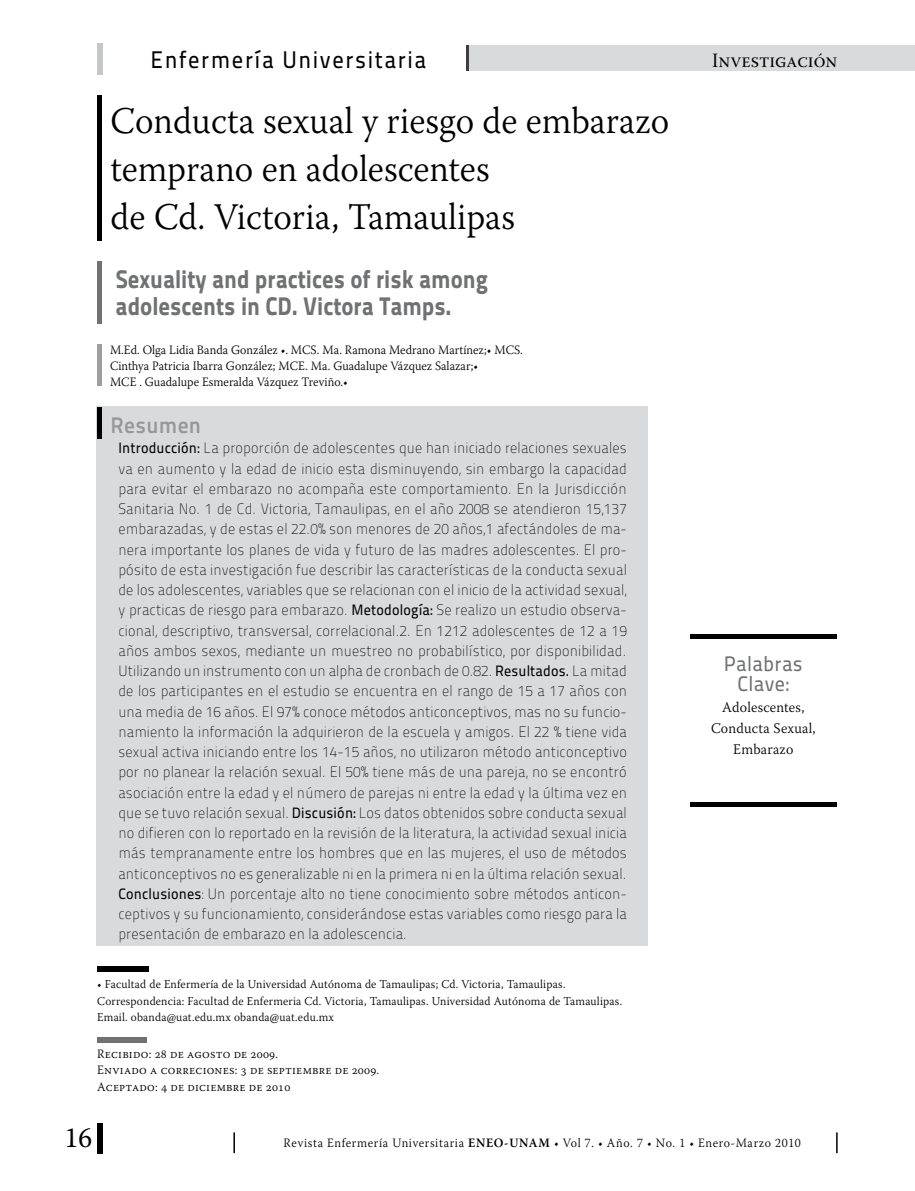
<style>
.page{position:relative;width:915px;height:1191px;background:#fff}
.page>*{position:absolute;margin:0;border:0;box-sizing:border-box;transform-origin:0 0}
.t1{font:300 37.5px/48px "Warnock Pro";color:#000;scale:.95 1}
.t2{font:28.5px "Warnock Pro";color:#000;scale:.95 1}
.t3{font:25.5px/27px "Titillium Maps 26 L 999 wt";color:#707172;scale:.9 1}
.t4{font:24px "Titillium Maps 26 L 500 wt";letter-spacing:.07em;color:#000;scale:.94 1}
.t5{font:22.5px "Titillium Maps 26 L 750 wt";letter-spacing:.015em;color:#969799;scale:.96 1}
.t6{font:21px/19.5px "Titillium Maps 26 L 500 wt";letter-spacing:.015em;color:#707172;text-align:center;scale:.96 1}
.t7{font:20.25px "Warnock Pro Subh";color:#000;scale:.95 1}
.t8{font:15px/20.2px "Titillium Maps 26 L 1 wt";letter-spacing:.01em;color:#000;text-align:justify;scale:.95 1}
.t9{font:300 14.7px/21px "Warnock Pro";letter-spacing:.015em;color:#000;text-align:center;scale:.96 1}
.t10{font:300 12.75px/15.9px "Warnock Pro";color:#000;scale:.95 1}
.t11{font:300 12.75px/16.5px "Warnock Pro";color:#000;scale:.96 1}
.t12{font:300 12.75px "Warnock Pro";letter-spacing:.05em;color:#000;scale:.95 1}
.t13{font:300 12px/16.5px "Warnock Pro";letter-spacing:.015em;color:#000;scale:.96 1}
.s1{font-family:"Titillium Maps 26 L 500 wt"}
.s2{font-weight:600}
</style>
<div class="page">
<div style="left:468px;top:46px;width:446px;height:25px;background:#d9dadb"></div>
<hr style="left:466px;top:46px;width:2px;height:25px;background:#3e3d40">
<div style="left:97px;top:44px;width:5px;height:31px;background:#c6c7c8"></div>
<hr style="left:835px;top:1132px;width:2px;height:21px;background:#000">
<hr style="left:233px;top:1132px;width:2px;height:21px;background:#000">
<div style="left:97px;top:1123px;width:5px;height:30px;background:#000"></div>
<svg style="left:914px;top:46px;width:1px;height:25px"></svg>
<div style="left:97px;top:95px;width:5px;height:146px;background:#000"></div>
<div style="left:97px;top:261px;width:5px;height:62px;background:#707172"></div>
<div style="left:97px;top:344px;width:5px;height:42px;background:#9c9e9f"></div>
<div style="left:97px;top:406px;width:550px;height:539px;background:#d9dadb"></div>
<div style="left:97px;top:407px;width:5px;height:31px;background:#000"></div>
<hr style="left:689px;top:634px;width:147px;height:4px;background:#000">
<div style="left:689px;top:802px;width:147px;height:5px;background:#000"></div>
<div style="left:97px;top:1037px;width:49px;height:6px;background:#707172"></div>
<div style="left:97px;top:966px;width:51px;height:6px;background:#000"></div>
<h3 class="t4" style="left:150px;top:41px;width:295px">Enfermería Universitaria</h3>
<h3 class="t7" style="left:712px;top:49px;width:133px">Investigación</h3>
<h1 class="t1" style="left:111px;top:96px;width:589px">Conducta sexual y riesgo de embarazo temprano en adolescentes<br>de cd. Victoria, Tamaulipas</h1>
<h3 class="t3" style="left:115px;top:264px;width:415px">Sexuality and practices of risk among adolescents in CD. Victora Tamps.</h3>
<p class="t10" style="left:110px;top:341px;width:436px">M.Ed. Olga Lidia Banda González •. MCS. Ma. Ramona Medrano Martínez;• MCS.<br>Cinthya Patricia Ibarra González; MCE. Ma. Guadalupe Vázquez Salazar;•<br>MCE . Guadalupe Esmeralda Vázquez Treviño.•</p>
<h3 class="t5" style="left:110px;top:407px;width:96px">Resumen</h3>
<p class="t8" style="left:118px;top:437px;width:536px"><span class="s1">Introducción:</span> La proporción de adolescentes que han iniciado relaciones sexuales va en aumento y la edad de inicio esta disminuyendo, sin embargo la capacidad para evitar el embarazo no acompaña este comportamiento. En la Jurisdicción Sanitaria No. 1 de Cd. Victoria, Tamaulipas, en el año 2008 se atendieron 15,137 embarazadas, y de estas el 22.0% son menores de 20 años,1 afectándoles de ma&shy;nera importante los planes de vida y futuro de las madres adolescentes. El pro&shy;pósito de esta investigación fue describir las características de la conducta sexual de los adolescentes, variables que se relacionan con el inicio de la actividad sexual, y practicas de riesgo para embarazo. <span class="s1">Metodología:</span> Se realizo un estudio observa&shy;cional, descriptivo, transversal, correlacional.2. En 1212 adolescentes de 12 a 19 años ambos sexos, mediante un muestreo no probabilístico, por disponibilidad.<br>Utilizando un instrumento con un alpha de cronbach de 0.82. <span class="s1">Resultados.</span> La mitad de los participantes en el estudio se encuentra en el rango de 15 a 17 años con una media de 16 años. El 97% conoce métodos anticonceptivos, mas no su funcio&shy;namiento la información la adquirieron de la escuela y amigos. El 22 % tiene vida sexual activa iniciando entre los 14-15 años, no utilizaron método anticonceptivo por no planear la relación sexual. El 50% tiene más de una pareja, no se encontró asociación entre la edad y el número de parejas ni entre la edad y la última vez en que se tuvo relación sexual. <span class="s1">Discusión:</span> Los datos obtenidos sobre conducta sexual no difieren con lo reportado en la revisión de la literatura, la actividad sexual inicia más tempranamente entre los hombres que en las mujeres, el uso de métodos anticonceptivos no es generalizable ni en la primera ni en la última relación sexual.<br><span class="s1">Conclusiones</span>: Un porcentaje alto no tiene conocimiento sobre métodos anticon&shy;ceptivos y su funcionamiento, considerándose estas variables como riesgo para la presentación de embarazo en la adolescencia.</p>
<p class="t13" style="left:97px;top:975px;width:548px">• Facultad de Enfermería de la Universidad Autónoma de Tamaulipas; Cd. Victoria, Tamaulipas.<br>Correspondencia: Facultad de Enfermeria Cd. Victoria, Tamaulipas. Universidad Autónoma de Tamaulipas.<br>Email. obanda@uat.edu.mx obanda@uat.edu.mx</p>
<p class="t11" style="left:97px;top:1045px;width:295px">Recibido: 28 de agosto de 2009.<br>Enviado a correciones: 3 de septiembre de 2009.<br>Aceptado: 4 de diciembre de 2010</p>
<h3 class="t6" style="left:723px;top:653px;width:84px">Palabras<br>Clave:</h3>
<p class="t9" style="left:710px;top:696px;width:110px">Adolescentes,<br>Conducta Sexual,<br>Embarazo</p>
<h2 class="t2" style="left:65px;top:1120px;width:30px">16</h2>
<p class="t12" style="left:283px;top:1134px;width:546px">Revista Enfermería Universitaria <span class="s2">ENEO-UNAM</span> • Vol 7. • Año. 7 • No. 1 • Enero-Marzo 2010</p>
</div>
